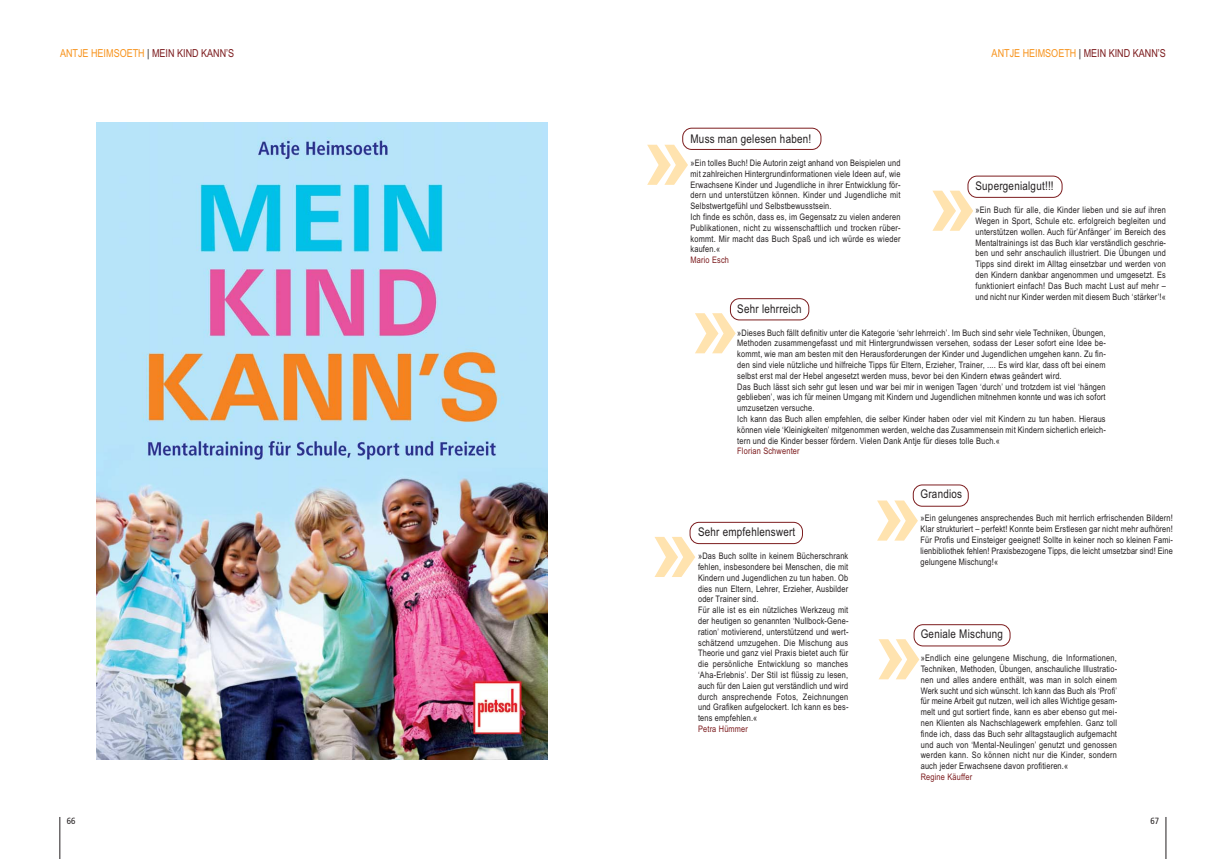
<style>
.page{position:relative;width:1225px;height:859px;background:#fff}
.page>*{position:absolute;margin:0;border:0;box-sizing:border-box;transform-origin:0 0}
.t1{font:700 90px/120.5px "Arial";color:#ffe3af;text-align:right}
.t2{font:12px "Arial Narrow";letter-spacing:.02em;color:#231f20}
.t3{font:11px "Arial Narrow";color:#f7931d}
.t4{font:9px/10.8px "Arial Narrow";letter-spacing:.02em;color:#231f20;text-align:justify}
.t5{font:9px "Arial Narrow";letter-spacing:.02em;color:#7c1c1e}
.t6{font:condensed 9px "Frutiger";color:#231f20}
.s1{color:#231f20}
.s2{color:#7c1c1e}
</style>
<div class="page">
<hr style="left:1165px;top:817px;width:1px;height:42px;background:#231f20">
<hr style="left:60px;top:817px;width:1px;height:42px;background:#231f20">
<img style="left:97px;top:123px;width:450px;height:636px">
<svg style="left:682px;top:128px;width:139px;height:22px"></svg>
<svg style="left:967px;top:176px;width:95px;height:22px"></svg>
<svg style="left:730px;top:298px;width:79px;height:22px"></svg>
<svg style="left:689px;top:522px;width:114px;height:22px"></svg>
<svg style="left:912px;top:484px;width:56px;height:23px"></svg>
<svg style="left:913px;top:624px;width:97px;height:22px"></svg>
<p class="t3" style="left:60px;top:49px;width:176px">ANTJE HEIMSOETH <span class="s1">|</span> <span class="s2">MEIN KIND KANN’S</span></p>
<p class="t6" style="left:67px;top:817px;width:10px">66</p>
<h2 class="t2" style="left:690px;top:134px;width:122px">Muss man gelesen haben!</h2>
<p class="t4" style="left:690px;top:158px;width:212px;text-align:left">»Ein tolles Buch! Die Autorin zeigt anhand von Beispielen und mit zahlreichen Hintergrundinformationen viele Ideen auf, wie Erwachsene Kinder und Jugendliche in ihrer Entwicklung för&shy;dern und unterstützen können. Kinder und Jugendliche mit Selbstwertgefühl und Selbstbewusstsein.<br>Ich finde es schön, dass es, im Gegensatz zu vielen anderen Publikationen, nicht zu wissenschaftlich und trocken rüber&shy;kommt. Mir macht das Buch Spaß und ich würde es wieder kaufen.«</p>
<p class="t5" style="left:690px;top:257px;width:40px">Mario Esch</p>
<h1 class="t1" style="left:642px;top:105px;width:52px">»</h1>
<p class="t3" style="left:991px;top:49px;width:176px">ANTJE HEIMSOETH <span class="s1">|</span> <span class="s2">MEIN KIND KANN’S</span></p>
<h2 class="t2" style="left:975px;top:181px;width:80px">Supergenialgut!!!</h2>
<p class="t4" style="left:975px;top:205px;width:192px">»Ein Buch für alle, die Kinder lieben und sie auf ihren Wegen in Sport, Schule etc. erfolgreich begleiten und unterstützen wollen. Auch für’Anfänger’ im Bereich des Mentaltrainings ist das Buch klar verständlich geschrie&shy;ben und sehr anschaulich illustriert. Die Übungen und Tipps sind direkt im Alltag einsetzbar und werden von den Kindern dankbar angenommen und umgesetzt. Es funktioniert einfach! Das Buch macht Lust auf mehr – und nicht nur Kinder werden mit diesem Buch ‘stärker’!«</p>
<h1 class="t1" style="left:927px;top:151px;width:52px">»</h1>
<h2 class="t2" style="left:737px;top:304px;width:66px">Sehr lehrreich</h2>
<p class="t4" style="left:737px;top:328px;width:370px;text-align:left">»Dieses Buch fällt definitiv unter die Kategorie ‘sehr lehrreich’. Im Buch sind sehr viele Techniken, Übungen, Methoden zusammengefasst und mit Hintergrundwissen versehen, sodass der Leser sofort eine Idee be&shy;kommt, wie man am besten mit den Herausforderungen der Kinder und Jugendlichen umgehen kann. Zu fin&shy;den sind viele nützliche und hilfreiche Tipps für Eltern, Erzieher, Trainer, .... Es wird klar, dass oft bei einem selbst erst mal der Hebel angesetzt werden muss, bevor bei den Kindern etwas geändert wird.<br>Das Buch lässt sich sehr gut lesen und war bei mir in wenigen Tagen ‘durch’ und trotzdem ist viel ‘hängen geblieben’, was ich für meinen Umgang mit Kindern und Jugendlichen mitnehmen konnte und was ich sofort umzusetzen versuche.<br>Ich kann das Buch allen empfehlen, die selber Kinder haben oder viel mit Kindern zu tun haben. Hieraus können viele ‘Kleinigkeiten’ mitgenommen werden, welche das Zusammensein mit Kindern sicherlich erleich&shy;tern und die Kinder besser fördern. Vielen Dank Antje für dieses tolle Buch.«</p>
<p class="t5" style="left:737px;top:448px;width:64px">Florian Schwenter</p>
<h2 class="t2" style="left:920px;top:490px;width:43px">Grandios</h2>
<p class="t4" style="left:920px;top:514px;width:254px">»Ein gelungenes ansprechendes Buch mit herrlich erfrischenden Bildern!<br>Klar strukturiert – perfekt! Konnte beim Erstlesen gar nicht mehr aufhören!<br>Für Profis und Einsteiger geeignet! Sollte in keiner noch so kleinen Fami&shy;lienbibliothek fehlen! Praxisbezogene Tipps, die leicht umsetzbar sind! Eine gelungene Mischung!«</p>
<h1 class="t1" style="left:690px;top:273px;width:52px">»</h1>
<h1 class="t1" style="left:650px;top:479px;width:275px">» » »</h1>
<h2 class="t2" style="left:698px;top:528px;width:99px">Sehr empfehlenswert</h2>
<p class="t4" style="left:698px;top:552px;width:152px;text-align:left">»Das Buch sollte in keinem Bücherschrank fehlen, insbesondere bei Menschen, die mit Kindern und Jugendlichen zu tun haben. Ob dies nun Eltern, Lehrer, Erzieher, Ausbilder oder Trainer sind.<br>Für alle ist es ein nützliches Werkzeug mit der heutigen so genannten ‘Nullbock-Gene&shy;ration’ motivierend, unterstützend und wert&shy;schätzend umzugehen. Die Mischung aus Theorie und ganz viel Praxis bietet auch für die persönliche Entwicklung so manches ‘Aha-Erlebnis’. Der Stil ist flüssig zu lesen, auch für den Laien gut verständlich und wird durch ansprechende Fotos, Zeichnungen und Grafiken aufgelockert. Ich kann es bes&shy;tens empfehlen.«</p>
<p class="t5" style="left:698px;top:726px;width:51px">Petra Hümmer</p>
<h2 class="t2" style="left:920px;top:630px;width:84px">Geniale Mischung</h2>
<p class="t4" style="left:920px;top:653px;width:198px">»Endlich eine gelungene Mischung, die Informationen, Techniken, Methoden, Übungen, anschauliche Illustratio&shy;nen und alles andere enthält, was man in solch einem Werk sucht und sich wünscht. Ich kann das Buch als ‘Profi’ für meine Arbeit gut nutzen, weil ich alles Wichtige gesam&shy;melt und gut sortiert finde, kann es aber ebenso gut mei&shy;nen Klienten als Nachschlagewerk empfehlen. Ganz toll finde ich, dass das Buch sehr alltagstauglich aufgemacht und auch von ‘Mental-Neulingen’ genutzt und genossen werden kann. So können nicht nur die Kinder, sondern auch jeder Erwachsene davon profitieren.«</p>
<p class="t5" style="left:920px;top:773px;width:53px">Regine Käuffer</p>
<p class="t6" style="left:1150px;top:817px;width:10px">67</p>
</div>
